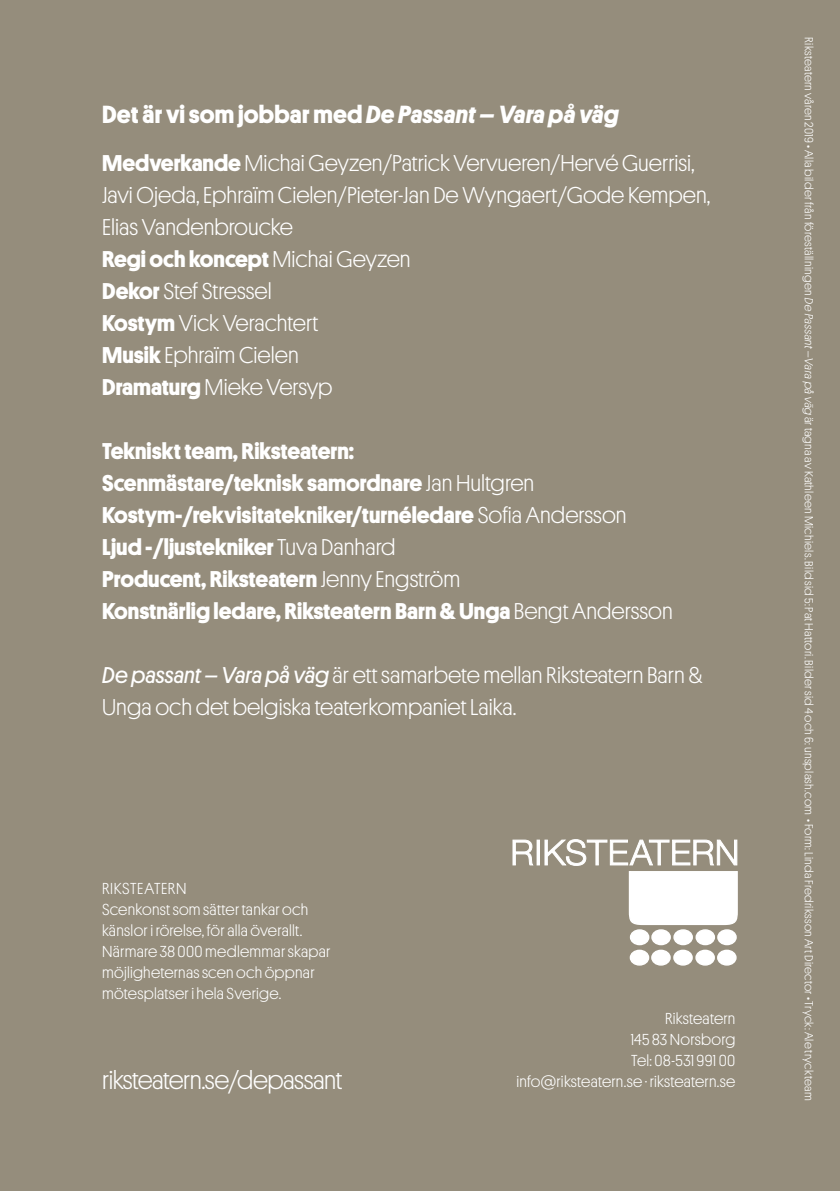
<style>
.page{position:relative;width:840px;height:1191px;background:#fff}
.page>*{position:absolute;margin:0;border:0;box-sizing:border-box;transform-origin:0 0}
.t1{font:26px "Stage Sans";letter-spacing:-.02em;color:#fff}
.Rubrik{font:700 25px "Stage Sans";letter-spacing:.005em;color:#fff}
.t2{font:23px/32px "Stage Sans";color:#fff}
.t3{font:700 23px "Stage Sans";color:#fff}
.t4{font:16px/21px "Stage Sans";letter-spacing:.015em;color:#fff}
.tryckrad{font:12px "Stage Sans";letter-spacing:.025em;color:#fff}
.s1{font-family:"Platform";font-style:italic}
.s2{font-weight:700}
.s3{font-weight:400}
.s4{font-style:italic}
</style>
<div class="page">
<div style="left:0;top:0;width:839px;height:1191px;background:#958d7c"></div>
<svg style="left:512px;top:839px;width:21px;height:27px"></svg>
<div style="left:536px;top:840px;width:3px;height:25px;border:1px solid #fff"></div>
<svg style="left:544px;top:839px;width:193px;height:86px"></svg>
<div style="left:630px;top:930px;width:18px;height:14px;background:#fff;border-radius:50%"></div>
<div style="left:629px;top:929px;width:20px;height:16px;border:1px solid #fff;border-radius:50%"></div>
<div style="left:651px;top:930px;width:18px;height:14px;background:#fff;border-radius:50%"></div>
<div style="left:651px;top:929px;width:19px;height:16px;border:1px solid #fff;border-radius:50%"></div>
<div style="left:673px;top:930px;width:18px;height:14px;background:#fff;border-radius:50%"></div>
<div style="left:673px;top:929px;width:19px;height:16px;border:1px solid #fff;border-radius:50%"></div>
<div style="left:695px;top:930px;width:19px;height:14px;background:#fff;border-radius:50%"></div>
<div style="left:695px;top:929px;width:19px;height:16px;border:1px solid #fff;border-radius:50%"></div>
<div style="left:630px;top:950px;width:18px;height:15px;background:#fff;border-radius:50%"></div>
<div style="left:629px;top:949px;width:20px;height:16px;border:1px solid #fff;border-radius:50%"></div>
<div style="left:651px;top:950px;width:18px;height:15px;background:#fff;border-radius:50%"></div>
<div style="left:650px;top:949px;width:20px;height:16px;border:1px solid #fff;border-radius:50%"></div>
<div style="left:673px;top:950px;width:18px;height:15px;background:#fff;border-radius:50%"></div>
<div style="left:672px;top:949px;width:20px;height:16px;border:1px solid #fff;border-radius:50%"></div>
<div style="left:695px;top:950px;width:18px;height:15px;background:#fff;border-radius:50%"></div>
<div style="left:695px;top:949px;width:19px;height:16px;border:1px solid #fff;border-radius:50%"></div>
<div style="left:717px;top:930px;width:18px;height:14px;background:#fff;border-radius:50%"></div>
<div style="left:716px;top:929px;width:20px;height:16px;border:1px solid #fff;border-radius:50%"></div>
<div style="left:717px;top:950px;width:18px;height:15px;background:#fff;border-radius:50%"></div>
<div style="left:716px;top:949px;width:20px;height:16px;border:1px solid #fff;border-radius:50%"></div>
<p class="Rubrik" style="left:102px;top:96px;width:517px">Det är vi som jobbar med <span class="s1">De Passant – Vara på väg</span></p>
<p class="t2" style="left:102px;top:145px;width:609px"><span class="s2">Medverkande</span> Michai Geyzen/Patrick Vervueren/Hervé Guerrisi,<br>Javi Ojeda, Ephraïm Cielen/Pieter-Jan De Wyngaert/Gode Kempen,<br>Elias Vandenbroucke</p>
<p class="t3" style="left:102px;top:242px;width:310px">Regi och koncept <span class="s3">Michai Geyzen</span></p>
<p class="t2" style="left:102px;top:273px;width:171px"><span class="s2">Dekor</span> Stef Stressel</p>
<p class="t2" style="left:102px;top:305px;width:217px"><span class="s2">Kostym</span> Vick Verachtert</p>
<p class="t2" style="left:102px;top:337px;width:198px"><span class="s2">Musik</span> Ephraïm Cielen</p>
<p class="t2" style="left:102px;top:369px;width:232px"><span class="s2">Dramaturg</span> Mieke Versyp</p>
<p class="t3" style="left:102px;top:434px;width:253px">Tekniskt team, Riksteatern:</p>
<p class="t3" style="left:102px;top:466px;width:433px">Scenmästare/teknisk samordnare <span class="s3">Jan Hultgren</span></p>
<p class="t3" style="left:102px;top:498px;width:525px">Kostym-/rekvisitatekniker/turnéledare <span class="s3">Sofia Andersson</span></p>
<p class="t3" style="left:102px;top:530px;width:295px">Ljud -/ljustekniker <span class="s3">Tuva Danhard</span></p>
<p class="t3" style="left:102px;top:562px;width:359px">Producent, Riksteatern <span class="s3">Jenny Engström</span></p>
<p class="t3" style="left:102px;top:594px;width:572px">Konstnärlig ledare, Riksteatern Barn &amp; Unga <span class="s3">Bengt Andersson</span></p>
<p class="t2" style="left:102px;top:657px;width:601px"><span class="s1">De passant – Vara på väg</span> är ett samarbete mellan Riksteatern Barn &amp;<br>Unga och det belgiska teaterkompaniet Laika.</p>
<p class="t4" style="left:102px;top:877px;width:230px">RIKSTEATERN<br>Scenkonst som sätter tankar och känslor i rörelse, för alla överallt.<br>Närmare 38 000 medlemmar skapar möjligheternas scen och öppnar mötesplatser i hela Sverige.</p>
<p class="t1" style="left:102px;top:1061px;width:241px">riksteatern.se/depassant</p>
<p class="t4" style="left:665px;top:1007px;width:71px">Riksteatern</p>
<p class="t4" style="left:630px;top:1028px;width:106px">145 83 Norsborg</p>
<p class="t4" style="left:630px;top:1049px;width:106px">Tel: 08-531 991 00</p>
<p class="t4" style="left:516px;top:1070px;width:220px">info@riksteatern.se · riksteatern.se</p>
<p class="tryckrad" style="left:817px;top:37px;width:1064px;rotate:90deg">Riksteatern våren 2019 • Alla bilder från föreställningen <span class="s4">De Passant–Vara på väg</span> är tagna av Kathleen Michiels. Bild sid 5: Pat Hattori. Bilder sid 4 och 6: unsplash.com • Form: Linda Fredriksson Art Director • Tryck: Ale tryckteam</p>
</div>
